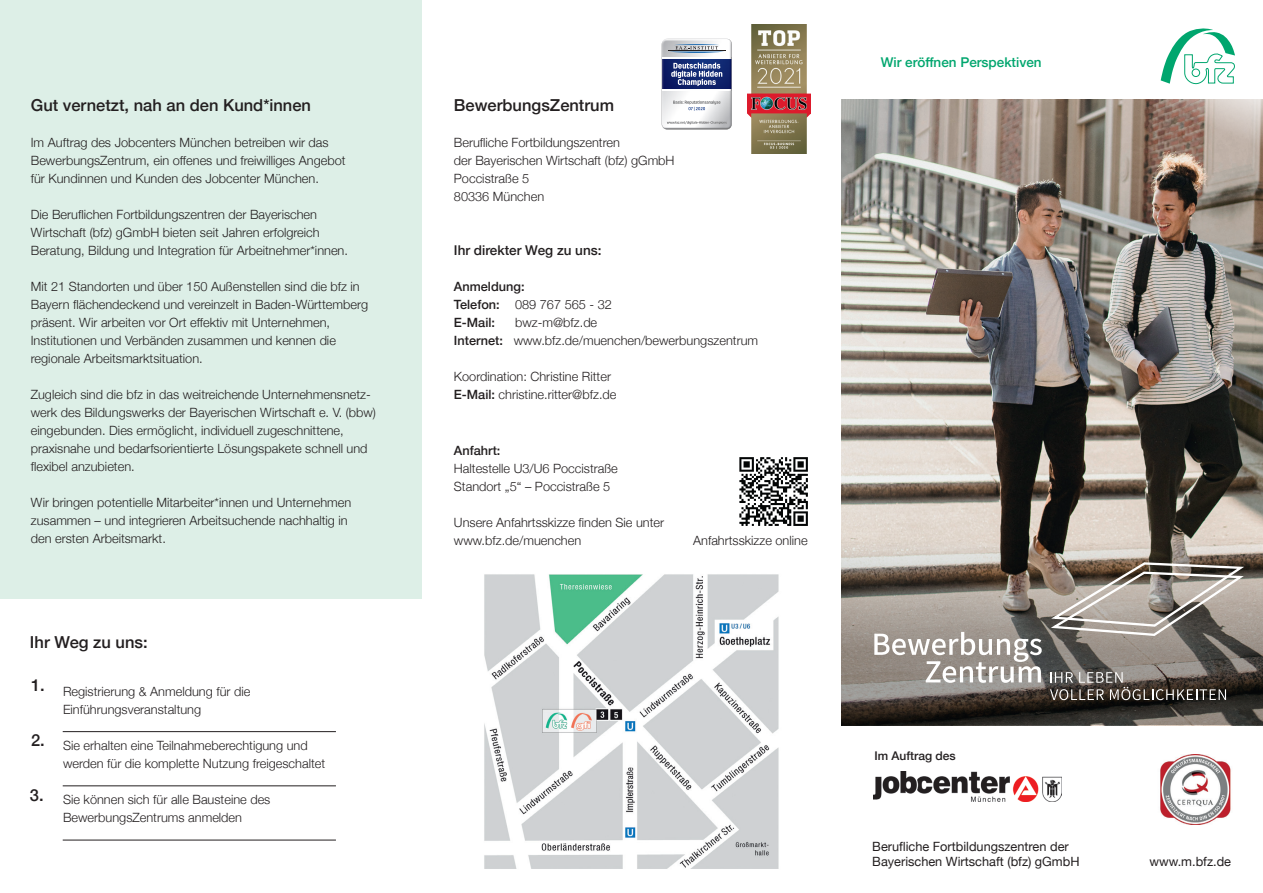
<style>
.page{position:relative;width:1263px;height:893px;background:#fff}
.page>*{position:absolute;margin:0;border:0;box-sizing:border-box;transform-origin:0 0}
.t1{font:500 16.5px "Helvetica Neue";color:#231f20}
.t2{font:500 13.5px "Helvetica Neue";color:#00a66e}
.t3{font:500 13.5px "Helvetica Neue";color:#231f20}
.t4{font:300 12.75px/18px "Helvetica Neue";color:#231f20}
.t5{font:12.75px/15.3px "Helvetica Neue";color:#231f20}
.t6{font:500 12.75px/18px "Helvetica Neue";color:#231f20}
.t7{font:500 12px "Helvetica Neue";color:#231f20}
.s1{font-weight:300}
.s2{font-weight:500}
</style>
<div class="page">
<div style="left:0;top:0;width:421px;height:598px;background:#ddefe7"></div>
<svg style="left:1161px;top:28px;width:74px;height:57px"></svg>
<img style="left:841px;top:99px;width:422px;height:438px">
<img style="left:873px;top:772px;width:188px;height:30px">
<img style="left:1160px;top:755px;width:71px;height:69px">
<hr style="left:63px;top:731px;width:273px;height:1px;background:#231f20">
<hr style="left:63px;top:786px;width:273px;height:1px;background:#231f20">
<hr style="left:63px;top:840px;width:273px;height:1px;background:#231f20">
<img style="left:739px;top:457px;width:69px;height:69px">
<img style="left:484px;top:574px;width:295px;height:295px">
<img style="left:748px;top:24px;width:63px;height:130px">
<img style="left:664px;top:128px;width:66px;height:2px">
<img style="left:666px;top:129px;width:61px;height:1px">
<img style="left:662px;top:39px;width:70px;height:89px">
<img style="left:675px;top:121px;width:51px;height:3px">
<svg style="left:671px;top:63px;width:51px;height:23px"></svg>
<img style="left:688px;top:107px;width:17px;height:4px">
<img style="left:673px;top:101px;width:47px;height:3px">
<svg style="left:665px;top:39px;width:67px;height:14px"></svg>
<svg style="left:841px;top:537px;width:422px;height:188px;background:#766f68"></svg>
<svg style="left:874px;top:560px;width:374px;height:140px;background:#8b847c"></svg>
<p class="t1" style="left:31px;top:92px;width:282px">Gut vernetzt, nah an den Kund*innen</p>
<p class="t4" style="left:31px;top:133px;width:316px">Im Auftrag des Jobcenters München betreiben wir das<br>BewerbungsZentrum, ein offenes und freiwilliges Angebot für Kundinnen und Kunden des Jobcenter München.</p>
<p class="t4" style="left:31px;top:205px;width:319px">Die Beruflichen Fortbildungszentren der Bayerischen<br>Wirtschaft (bfz) gGmbH bieten seit Jahren erfolgreich<br>Beratung, Bildung und Integration für Arbeitnehmer*innen.</p>
<p class="t4" style="left:31px;top:277px;width:339px">Mit 21 Standorten und über 150 Außenstellen sind die bfz in Bayern flächendeckend und vereinzelt in Baden-Württemberg präsent. Wir arbeiten vor Ort effektiv mit Unternehmen, Institutionen und Verbänden zusammen und kennen die regionale Arbeitsmarktsituation.</p>
<p class="t4" style="left:31px;top:385px;width:347px">Zugleich sind die bfz in das weitreichende Unternehmensnetz&shy;werk des Bildungswerks der Bayerischen Wirtschaft e. V. (bbw) eingebunden. Dies ermöglicht, individuell zugeschnittene, praxisnahe und bedarfsorientierte Lösungspakete schnell und flexibel anzubieten.</p>
<p class="t4" style="left:31px;top:493px;width:322px">Wir bringen potentielle Mitarbeiter*innen und Unternehmen zusammen – und integrieren Arbeitsuchende nachhaltig in den ersten Arbeitsmarkt.</p>
<p class="t1" style="left:30px;top:629px;width:119px">Ihr Weg zu uns:</p>
<p class="t1" style="left:31px;top:672px;width:15px">1.</p>
<p class="t1" style="left:31px;top:726px;width:15px">2.</p>
<p class="t1" style="left:30px;top:781px;width:15px">3.</p>
<p class="t4" style="left:63px;top:682px;width:189px">Registrierung &amp; Anmeldung für die<br>Einführungsveranstaltung</p>
<p class="t4" style="left:63px;top:736px;width:264px">Sie erhalten eine Teilnahmeberechtigung und werden für die komplette Nutzung freigeschaltet</p>
<p class="t4" style="left:63px;top:790px;width:209px">Sie können sich für alle Bausteine des<br>BewerbungsZentrums anmelden</p>
<p class="t1" style="left:454px;top:92px;width:162px">BewerbungsZentrum</p>
<p class="t4" style="left:454px;top:133px;width:222px">Berufliche Fortbildungszentren<br>der Bayerischen Wirtschaft (bfz) gGmbH<br>Poccistraße 5<br>80336 München</p>
<p class="t3" style="left:454px;top:239px;width:149px">Ihr direkter Weg zu uns:</p>
<p class="t6" style="left:454px;top:276px;width:159px">Anmeldung:<br>Telefon: <span class="s1">089 767 565 - 32<br></span>E-Mail:</p>
<p class="t4" style="left:454px;top:313px;width:306px;text-indent:61px">bwz-m@bfz.de<br><span class="s2">Internet:</span> www.bfz.de/muenchen/bewerbungszentrum</p>
<p class="t4" style="left:454px;top:367px;width:164px">Koordination: Christine Ritter<br><span class="s2">E-Mail:</span> christine.ritter@bfz.de</p>
<p class="t6" style="left:454px;top:441px;width:48px">Anfahrt:</p>
<p class="t4" style="left:454px;top:459px;width:165px">Haltestelle U3/U6 Poccistraße<br>Standort „5“ – Poccistraße 5</p>
<p class="t4" style="left:454px;top:513px;width:212px">Unsere Anfahrtsskizze finden Sie unter www.bfz.de/muenchen</p>
<p class="t4" style="left:693px;top:531px;width:116px">Anfahrtsskizze online</p>
<p class="t2" style="left:881px;top:52px;width:162px">Wir eröffnen Perspektiven</p>
<p class="t7" style="left:874px;top:746px;width:83px">Im Auftrag des</p>
<p class="t5" style="left:872px;top:839px;width:209px">Berufliche Fortbildungszentren der<br>Bayerischen Wirtschaft (bfz) gGmbH</p>
<p class="t5" style="left:1149px;top:855px;width:83px">www.m.bfz.de</p>
</div>
